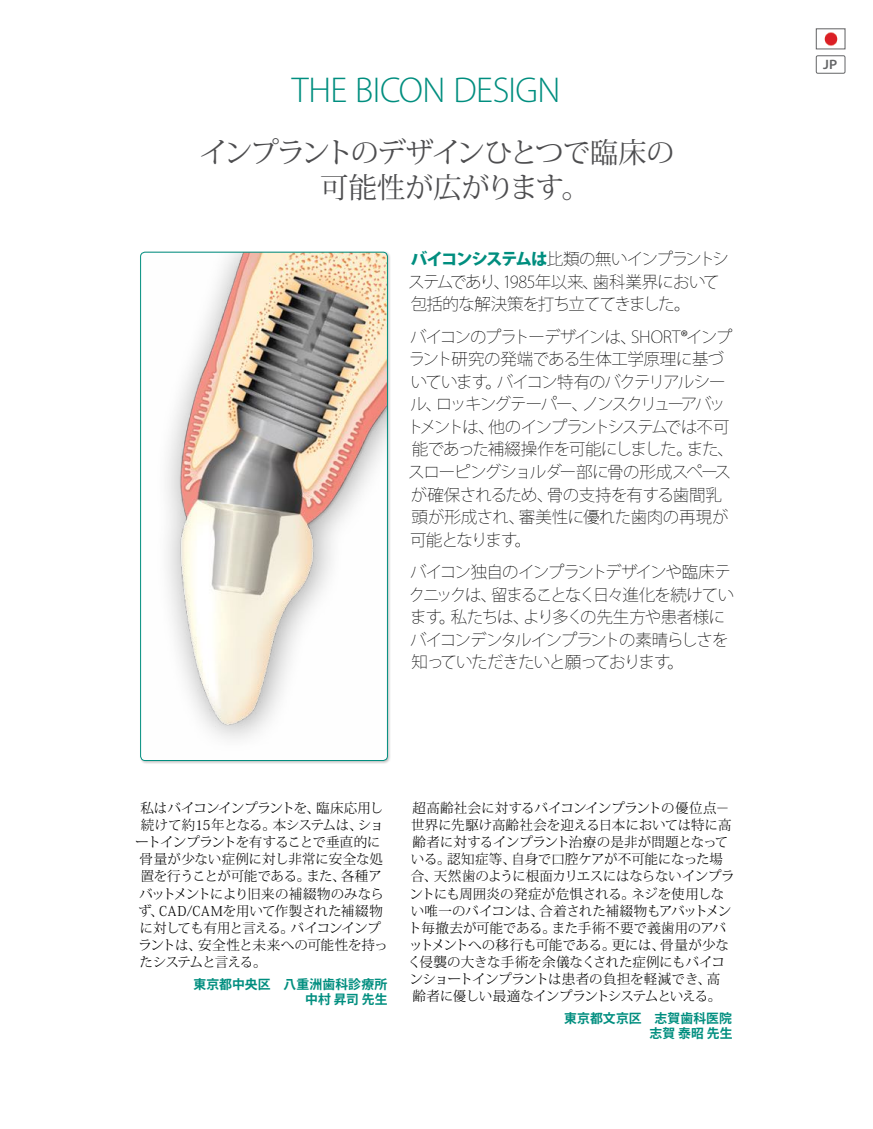
<style>
.page{position:relative;width:873px;height:1129px;background:#fff}
.page>*{position:absolute;margin:0;border:0;box-sizing:border-box;transform-origin:0 0}
.t1{font:300 36px "Myriad Pro";letter-spacing:-.015em;color:#008e7f}
.t2{font:28.5px/34.5px "Koz Min Pro";letter-spacing:-.06em;color:#4d4d4f}
.t3{font:200 16.5px/22.5px "Koz Go Pro";letter-spacing:-.065em;color:#000}
.t4{font:600 semi-expanded 13.65px "Myriad Pro";color:#636466}
.t5{font:300 13.5px "Koz Min Pro";letter-spacing:-.02em;color:#000}
.t6{font:300 13.5px "Koz Min Pro";letter-spacing:-.055em;color:#000}
.t7{font:300 13.5px "Koz Min Pro";letter-spacing:-.06em;color:#000}
.t8{font:300 13.5px "Koz Min Pro";letter-spacing:.005em;color:#000}
.t9{font:300 13.5px "Koz Min Pro";letter-spacing:-.045em;color:#000}
.t10{font:300 13.5px "Koz Min Pro";letter-spacing:-.05em;color:#000}
.t11{font:300 13.5px "Koz Min Pro";color:#000}
.t12{font:300 13.5px "Koz Min Pro";letter-spacing:-.065em;color:#000}
.t13{font:700 12.9px/15.5px "Koz Go Pro";letter-spacing:.01em;color:#008e7f;text-align:right}
.s1{font-weight:800;color:#008e7f}
</style>
<div class="page">
<img style="left:824px;top:32px;width:14px;height:14px">
<div style="left:815px;top:55px;width:29px;height:19px;border:1px solid #636466;border-radius:2px"></div>
<div style="left:139px;top:251px;width:252px;height:513px;background:#000;opacity:.25"></div>
<img style="left:140px;top:252px;width:247px;height:508px">
<div style="left:140px;top:252px;width:247px;height:509px;border:1px solid #008e7f;border-radius:4px"></div>
<h1 class="t1" style="left:291px;top:70px;width:270px">THE BICON DESIGN</h1>
<h2 class="t2" style="left:320px;top:135px;width:355px;text-indent:-121px">インプラントのデザインひとつで臨床の可能性が広がります。</h2>
<p class="t3" style="left:408px;top:248px;width:322px"><span class="s1">バイコンシステムは</span>比類の無いインプラントシステムであり、1985年以来、歯科業界において包括的な解決策を打ち立ててきました。</p>
<p class="t3" style="left:407px;top:325px;width:328px">バイコンのプラトーデザインは、SHORT®インプラント研究の発端である生体工学原理に基づいています。バイコン特有のバクテリアルシール、ロッキングテーパー、ノンスクリューアバットメントは、他のインプラントシステムでは不可能であった補綴操作を可能にしました。また、スローピングショルダー部に骨の形成スペースが確保されるため、骨の支持を有する歯間乳頭が形成され、審美性に優れた歯肉の再現が可能となります。</p>
<p class="t3" style="left:408px;top:561px;width:327px">バイコン独自のインプラントデザインや臨床テクニックは、留まることなく日々進化を続けています。私たちは、より多くの先生方や患者様にバイコンデンタルインプラントの素晴らしさを知っていただきたいと願っております。</p>
<p class="t9" style="left:140px;top:798px;width:244px">私はバイコンインプラントを、臨床応用し</p>
<p class="t5" style="left:141px;top:815px;width:244px">続けて約15年となる。本システムは、ショ</p>
<p class="t6" style="left:135px;top:832px;width:246px">ートインプラントを有することで垂直的に</p>
<p class="t11" style="left:139px;top:850px;width:245px">骨量が少ない症例に対し非常に安全な処</p>
<p class="t5" style="left:141px;top:867px;width:242px">置を行うことが可能である。また、各種ア</p>
<p class="t10" style="left:139px;top:884px;width:246px">バットメントにより旧来の補綴物のみなら</p>
<p class="t8" style="left:138px;top:901px;width:246px">ず、CAD/CAMを用いて作製された補綴物</p>
<p class="t6" style="left:140px;top:918px;width:242px">に対しても有用と言える。バイコンインプ</p>
<p class="t5" style="left:138px;top:935px;width:251px">ラントは、安全性と未来への可能性を持っ</p>
<p class="t12" style="left:139px;top:952px;width:128px">たシステムと言える。</p>
<p class="t13" style="left:193px;top:977px;width:196px">東京都中央区　八重洲歯科診療所中村 昇司 先生</p>
<p class="t5" style="left:412px;top:798px;width:318px">超高齢社会に対するバイコンインプラントの優位点－</p>
<p class="t5" style="left:411px;top:815px;width:322px">世界に先駆け高齢社会を迎える日本においては特に高</p>
<p class="t5" style="left:412px;top:832px;width:317px">齢者に対するインプラント治療の是非が問題となって</p>
<p class="t5" style="left:410px;top:850px;width:313px">いる。認知症等、自身で口腔ケアが不可能になった場</p>
<p class="t5" style="left:411px;top:867px;width:325px">合、天然歯のように根面カリエスにはならないインプラ</p>
<p class="t5" style="left:409px;top:884px;width:316px">ントにも周囲炎の発症が危惧される。ネジを使用しな</p>
<p class="t5" style="left:410px;top:901px;width:322px">い唯一のバイコンは、合着された補綴物もアバットメン</p>
<p class="t5" style="left:408px;top:918px;width:319px">ト毎撤去が可能である。また手術不要で義歯用のアバ</p>
<p class="t5" style="left:409px;top:935px;width:321px">ットメントへの移行も可能である。更には、骨量が少な</p>
<p class="t5" style="left:407px;top:952px;width:318px">く侵襲の大きな手術を余儀なくされた症例にもバイコ</p>
<p class="t5" style="left:409px;top:969px;width:312px">ンショートインプラントは患者の負担を軽減でき、高</p>
<p class="t7" style="left:412px;top:986px;width:310px">齢者に優しい最適なインプラントシステムといえる。</p>
<p class="t13" style="left:564px;top:1011px;width:170px">東京都文京区　志賀歯科医院志賀 泰昭 先生</p>
<p class="t4" style="left:822px;top:57px;width:16px">JP</p>
</div>
